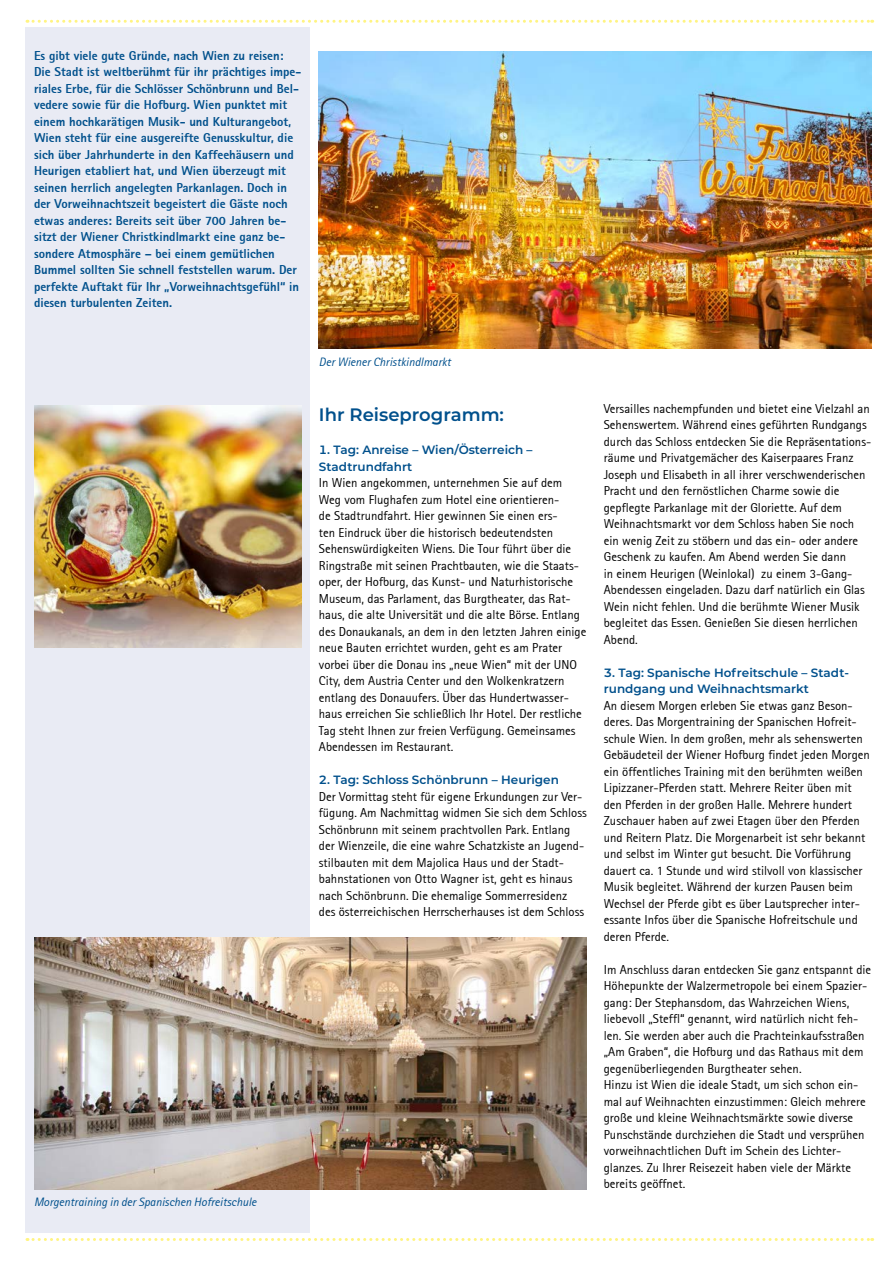
<style>
.page{position:relative;width:893px;height:1263px;background:#fff}
.page>*{position:absolute;margin:0;border:0;box-sizing:border-box;transform-origin:0 0}
.t1{font:600 18px "Montserrat";color:#00508c}
.t2{font:12.75px/16.5px "Rotis Sans Serif";color:#000}
.t3{font:800 12.75px/16.5px "Rotis Sans Serif";color:#00508c}
.t4{font:600 12px/16.5px "Montserrat";color:#00508c}
.t5{font:italic 12px "Rotis Sans Serif";color:#00508c}
</style>
<div class="page">
<div style="left:26px;top:28px;width:284px;height:1205px;background:#e9ebf4"></div>
<svg style="left:27px;top:20px;width:846px;height:3px"></svg>
<svg style="left:27px;top:1238px;width:846px;height:3px"></svg>
<img style="left:319px;top:51px;width:553px;height:298px">
<img style="left:34px;top:406px;width:268px;height:242px">
<img style="left:34px;top:937px;width:553px;height:252px">
<p class="t3" style="left:34px;top:47px;width:269px">Es gibt viele gute Gründe, nach Wien zu reisen:<br>Die Stadt ist weltberühmt für ihr prächtiges impe&shy;riales Erbe, für die Schlösser Schönbrunn und Bel&shy;vedere sowie für die Hofburg. Wien punktet mit einem hochkarätigen Musik- und Kulturangebot, Wien steht für eine ausgereifte Genusskultur, die sich über Jahrhunderte in den Kaffeehäusern und Heurigen etabliert hat, und Wien überzeugt mit seinen herrlich angelegten Parkanlagen. Doch in der Vorweihnachtszeit begeistert die Gäste noch etwas anderes: Bereits seit über 700 Jahren be&shy;sitzt der Wiener Christkindlmarkt eine ganz be&shy;sondere Atmosphäre – bei einem gemütlichen Bummel sollten Sie schnell feststellen warum. Der perfekte Auftakt für Ihr „Vorweihnachtsgefühl“ in diesen turbulenten Zeiten.</p>
<p class="t5" style="left:34px;top:1195px;width:224px">Morgentraining in der Spanischen Hofreitschule</p>
<p class="t5" style="left:319px;top:354px;width:133px">Der Wiener Christkindlmarkt</p>
<h1 class="t1" style="left:319px;top:402px;width:187px">Ihr Reiseprogramm:</h1>
<p class="t4" style="left:319px;top:441px;width:215px">1. Tag: Anreise – Wien/Österreich –<br>Stadtrundfahrt</p>
<p class="t2" style="left:319px;top:475px;width:269px">In Wien angekommen, unternehmen Sie auf dem Weg vom Flughafen zum Hotel eine orientieren-<br>de Stadtrundfahrt. Hier gewinnen Sie einen ers-<br>ten Eindruck über die historisch bedeutendsten Sehenswürdigkeiten Wiens. Die Tour führt über die Ringstraße mit seinen Prachtbauten, wie die Staats&shy;oper, der Hofburg, das Kunst- und Naturhistorische Museum, das Parlament, das Burgtheater, das Rat&shy;haus, die alte Universität und die alte Börse. Entlang des Donaukanals, an dem in den letzten Jahren einige neue Bauten errichtet wurden, geht es am Prater vorbei über die Donau ins „neue Wien“ mit der UNO City, dem Austria Center und den Wolkenkratzern entlang des Donauufers. Über das Hundertwasser&shy;haus erreichen Sie schließlich Ihr Hotel. Der restliche Tag steht Ihnen zur freien Verfügung. Gemeinsames Abendessen im Restaurant.</p>
<p class="t4" style="left:319px;top:771px;width:242px">2. Tag: Schloss Schönbrunn – Heurigen</p>
<p class="t2" style="left:319px;top:788px;width:269px">Der Vormittag steht für eigene Erkundungen zur Ver&shy;fügung. Am Nachmittag widmen Sie sich dem Schloss Schönbrunn mit seinem prachtvollen Park. Entlang der Wienzeile, die eine wahre Schatzkiste an Jugend&shy;stilbauten mit dem Majolica Haus und der Stadt&shy;bahnstationen von Otto Wagner ist, geht es hinaus nach Schönbrunn. Die ehemalige Sommerresidenz des österreichischen Herrscherhauses ist dem Schloss</p>
<p class="t2" style="left:604px;top:400px;width:269px">Versailles nachempfunden und bietet eine Vielzahl an Sehenswertem. Während eines geführten Rundgangs durch das Schloss entdecken Sie die Repräsentations&shy;räume und Privatgemächer des Kaiserpaares Franz Joseph und Elisabeth in all ihrer verschwenderischen Pracht und den fernöstlichen Charme sowie die gepflegte Parkanlage mit der Gloriette. Auf dem Weihnachtsmarkt vor dem Schloss haben Sie noch ein wenig Zeit zu stöbern und das ein- oder andere Geschenk zu kaufen. Am Abend werden Sie dann<br>in einem Heurigen (Weinlokal) zu einem 3-Gang-Abendessen eingeladen. Dazu darf natürlich ein Glas Wein nicht fehlen. Und die berühmte Wiener Musik begleitet das Essen. Genießen Sie diesen herrlichen Abend.</p>
<p class="t4" style="left:604px;top:664px;width:247px">3. Tag: Spanische Hofreitschule – Stadt&shy;rundgang und Weihnachtsmarkt</p>
<p class="t2" style="left:604px;top:697px;width:267px">An diesem Morgen erleben Sie etwas ganz Beson&shy;deres. Das Morgentraining der Spanischen Hofreit&shy;schule Wien. In dem großen, mehr als sehenswerten Gebäudeteil der Wiener Hofburg findet jeden Morgen ein öffentliches Training mit den berühmten weißen Lipizzaner-Pferden statt. Mehrere Reiter üben mit den Pferden in der großen Halle. Mehrere hundert Zuschauer haben auf zwei Etagen über den Pferden und Reitern Platz. Die Morgenarbeit ist sehr bekannt und selbst im Winter gut besucht. Die Vorführung dauert ca. 1 Stunde und wird stilvoll von klassischer Musik begleitet. Während der kurzen Pausen beim Wechsel der Pferde gibt es über Lautsprecher inter&shy;essante Infos über die Spanische Hofreitschule und deren Pferde.</p>
<p class="t2" style="left:604px;top:961px;width:269px">Im Anschluss daran entdecken Sie ganz entspannt die Höhepunkte der Walzermetropole bei einem Spazier&shy;gang: Der Stephansdom, das Wahrzeichen Wiens, liebevoll „Steffl“ genannt, wird natürlich nicht feh&shy;len. Sie werden aber auch die Prachteinkaufsstraßen „Am Graben“, die Hofburg und das Rathaus mit dem gegenüberliegenden Burgtheater sehen.<br>Hinzu ist Wien die ideale Stadt, um sich schon ein&shy;mal auf Weihnachten einzustimmen: Gleich mehrere große und kleine Weihnachtsmärkte sowie diverse Punschstände durchziehen die Stadt und versprühen vorweihnachtlichen Duft im Schein des Lichter&shy;glanzes. Zu Ihrer Reisezeit haben viele der Märkte bereits geöffnet.</p>
</div>
